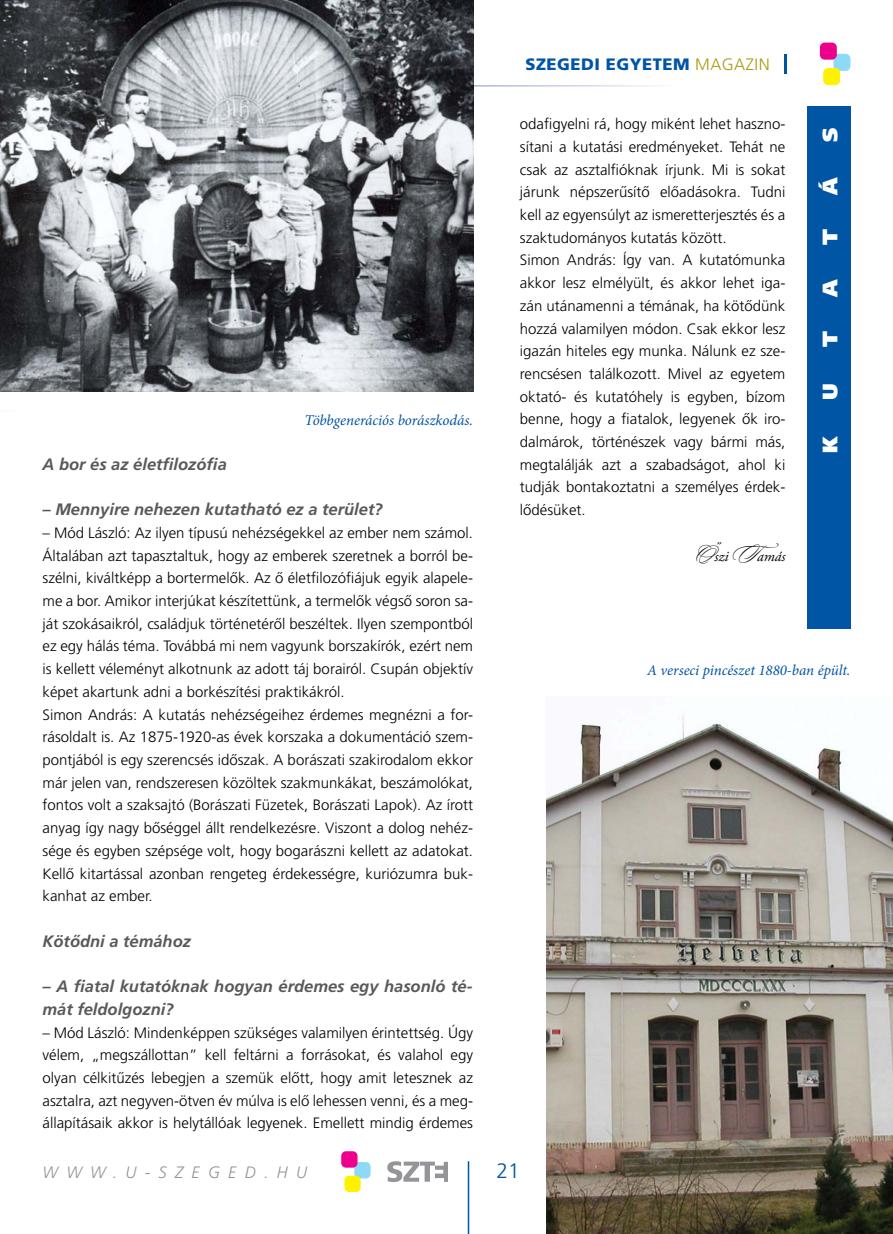
<style>
.page{position:relative;width:893px;height:1234px;background:#fff}
.page>*{position:absolute;margin:0;border:0;box-sizing:border-box;transform-origin:0 0}
.t1{font:900 21px "Frutiger CE";color:#fff}
.t2{font:300 21px "Frutiger CE";color:#0054a4}
.t3{font:italic 700 16.5px/22.5px "Frutiger CE";color:#58595b}
.t4{font:900 16.5px "Frutiger CE";letter-spacing:.03em;color:#0054a4}
.t5{font:italic 300 16.5px "Frutiger CE";letter-spacing:.5em;color:#939598}
.t6{font:300 15px/22.6px "Frutiger CE";color:#000}
.t7{font:italic 15px "Minion Pro";color:#0054a4}
.t8{font:italic 15px "Adobe Garamond Pro";color:#000}
.s1{font-weight:300;color:#a59a0f}
.s2{font-family:"Sloop Script Two";font-style:normal;font-size:24px}
</style>
<div class="page">
<svg style="left:387px;top:1161px;width:61px;height:20px"></svg>
<div style="left:354px;top:1161px;width:17px;height:17px;background:#8ed8f8;border-radius:5px"></div>
<div style="left:344px;top:1175px;width:17px;height:16px;background:#fff200;border-radius:5px"></div>
<div style="left:341px;top:1150px;width:16px;height:17px;background:#ec008c;border-radius:5px"></div>
<div style="left:833px;top:54px;width:17px;height:17px;background:#8ed8f8;border-radius:5px"></div>
<div style="left:823px;top:68px;width:17px;height:17px;background:#fff200;border-radius:5px"></div>
<div style="left:820px;top:43px;width:17px;height:17px;background:#ec008c;border-radius:5px"></div>
<hr style="left:784px;top:54px;width:3px;height:20px;background:#0054a4">
<div style="left:808px;top:106px;width:42px;height:1127px;background:#0055a4"></div>
<hr style="left:468px;top:1160px;width:1px;height:73px;background:#0054a4">
<div style="left:546px;top:629px;width:347px;height:68px;background:#fff"></div>
<img style="left:546px;top:697px;width:347px;height:536px">
<img style="left:0;top:0;width:473px;height:391px">
<p class="t7" style="left:304px;top:414px;width:170px">Többgenerációs borászkodás.</p>
<p class="t3" style="left:43px;top:453px;width:186px">A bor és az életfilozófia</p>
<p class="t3" style="left:43px;top:499px;width:342px">– Mennyire nehezen kutatható ez a terület?</p>
<p class="t6" style="left:43px;top:522px;width:432px">– Mód László: Az ilyen típusú nehézségekkel az ember nem számol.<br>Általában azt tapasztaltuk, hogy az emberek szeretnek a borról be&shy;szélni, kiváltképp a bortermelők. Az ő életfilozófiájuk egyik alapele&shy;me a bor. Amikor interjúkat készítettünk, a termelők végső soron sa&shy;ját szokásaikról, családjuk történetéről beszéltek. Ilyen szempontból ez egy hálás téma. Továbbá mi nem vagyunk borszakírók, ezért nem is kellett véleményt alkotnunk az adott táj borairól. Csupán objektív képet akartunk adni a borkészítési praktikákról.<br>Simon András: A kutatás nehézségeihez érdemes megnézni a for&shy;rásoldalt is. Az 1875-1920-as évek korszaka a dokumentáció szem&shy;pontjából is egy szerencsés időszak. A borászati szakirodalom ekkor már jelen van, rendszeresen közöltek szakmunkákat, beszámolókat, fontos volt a szaksajtó (Borászati Füzetek, Borászati Lapok). Az írott anyag így nagy bőséggel állt rendelkezésre. Viszont a dolog nehéz&shy;sége és egyben szépsége volt, hogy bogarászni kellett az adatokat.<br>Kellő kitartással azonban rengeteg érdekességre, kuriózumra buk&shy;kanhat az ember.</p>
<p class="t3" style="left:43px;top:930px;width:150px">Kötődni a témához</p>
<p class="t3" style="left:43px;top:975px;width:432px">– A fiatal kutatóknak hogyan érdemes egy hasonló té&shy;mát feldolgozni?</p>
<p class="t6" style="left:43px;top:1021px;width:432px;text-align:justify">– Mód László: Mindenképpen szükséges valamilyen érintettség. Úgy vélem, „megszállottan” kell feltárni a forrásokat, és valahol egy olyan célkitűzés lebegjen a szemük előtt, hogy amit letesznek az asztalra, azt negyven-ötven év múlva is elő lehessen venni, és a meg&shy;állapításaik akkor is helytállóak legyenek. Emellett mindig érdemes</p>
<p class="t4" style="left:525px;top:57px;width:246px">SZEGEDI EGYETEM <span class="s1">MAGAZIN</span></p>
<p class="t6" style="left:520px;top:113px;width:267px">odafigyelni rá, hogy miként lehet haszno&shy;sítani a kutatási eredményeket. Tehát ne csak az asztalfióknak írjunk. Mi is sokat járunk népszerűsítő előadásokra. Tudni kell az egyensúlyt az ismeretterjesztés és a szaktudományos kutatás között.<br>Simon András: Így van. A kutatómunka akkor lesz elmélyült, és akkor lehet iga&shy;zán utánamenni a témának, ha kötődünk hozzá valamilyen módon. Csak ekkor lesz igazán hiteles egy munka. Nálunk ez sze&shy;rencsésen találkozott. Mivel az egyetem oktató- és kutatóhely is egyben, bízom benne, hogy a fiatalok, legyenek ők iro&shy;dalmárok, történészek vagy bármi más, megtalálják azt a szabadságot, ahol ki tudják bontakoztatni a személyes érdek&shy;lődésüket.</p>
<p class="t8" style="left:694px;top:550px;width:93px"><span class="s2">Ô</span>szi <span class="s2">T</span>amás</p>
<h1 class="t1" style="left:820px;top:142px;width:16px;rotate:-90deg">S</h1>
<h1 class="t1" style="left:820px;top:195px;width:19px;rotate:-90deg">Á</h1>
<h1 class="t1" style="left:820px;top:245px;width:17px;rotate:-90deg">T</h1>
<h1 class="t1" style="left:820px;top:297px;width:20px;rotate:-90deg">A</h1>
<h1 class="t1" style="left:820px;top:347px;width:17px;rotate:-90deg">T</h1>
<h1 class="t1" style="left:820px;top:400px;width:18px;rotate:-90deg">U</h1>
<h1 class="t1" style="left:820px;top:452px;width:19px;rotate:-90deg">K</h1>
<p class="t7" style="left:647px;top:664px;width:205px">A verseci pincészet 1880-ban épült.</p>
<p class="t5" style="left:43px;top:1164px;width:266px">WWW.U-SZEGED.HU</p>
<h1 class="t2" style="left:496px;top:1160px;width:25px">21</h1>
</div>
